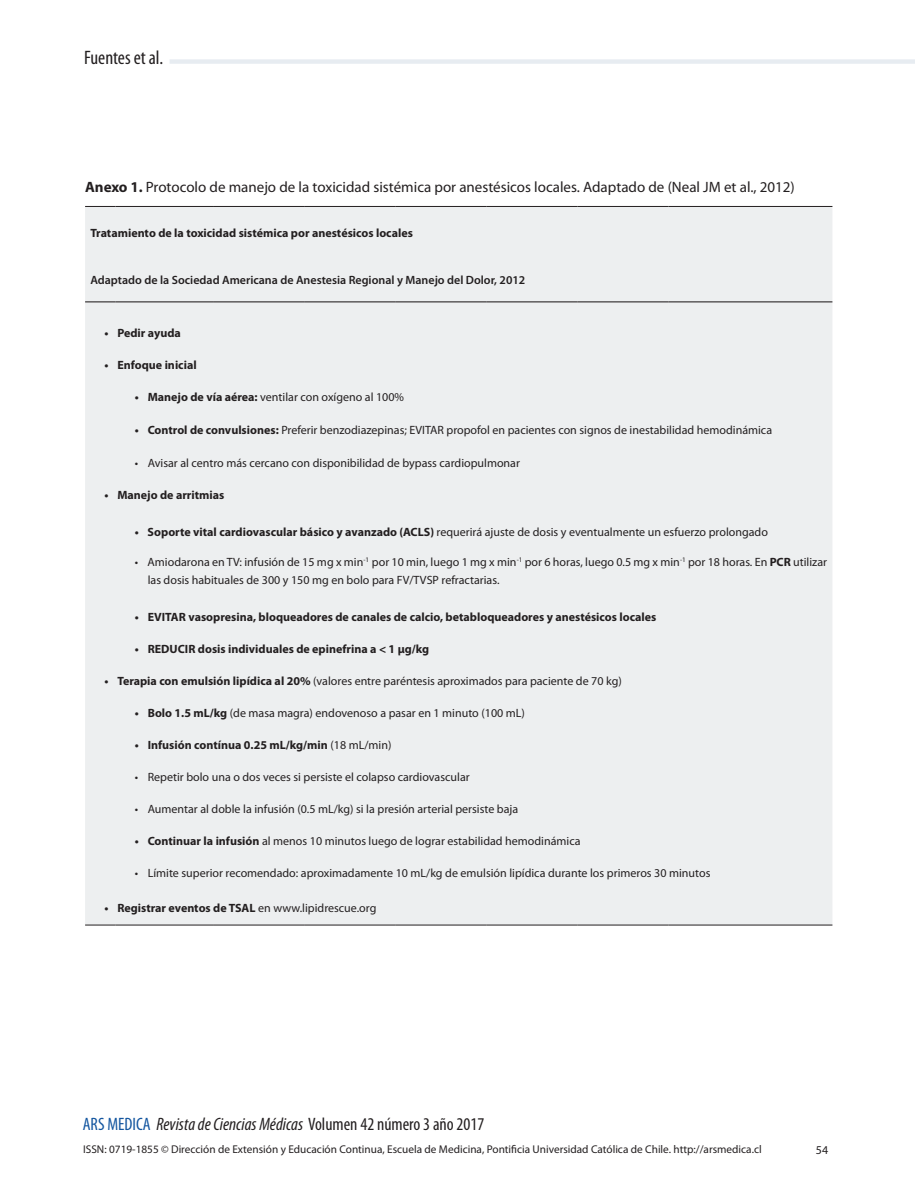
<style>
.page{position:relative;width:915px;height:1191px;background:#fff}
.page>*{position:absolute;margin:0;border:0;box-sizing:border-box;transform-origin:0 0}
.t1{font:condensed 19.5px "Myriad Pro";color:#231f20}
.t2{font:italic condensed 18px "Myriad Pro";color:#231f20}
.t3{font:15px "Myriad Pro";color:#231f20}
.t4{font:12px/18px "Myriad Pro";color:#231f20}
.t5{font:700 12px "Myriad Pro";color:#231f20}
.t6{font:600 12px "Myriad Pro";color:#231f20}
.t7{font:11.25px "Myriad Pro";color:#231f20}
.s1{font-weight:700}
.s2{font-weight:400}
.s3{font-style:normal;color:#13559f}
.s4{font-style:normal}
</style>
<div class="page">
<div style="left:169px;top:59px;width:745px;height:5px;background:#e7ecf1"></div>
<div style="left:85px;top:207px;width:747px;height:717px;background:#edeff0"></div>
<hr style="left:85px;top:924px;width:30px;height:1px;background:#231f20">
<hr style="left:115px;top:924px;width:99px;height:1px;background:#231f20">
<hr style="left:214px;top:924px;width:91px;height:1px;background:#231f20">
<hr style="left:305px;top:924px;width:90px;height:1px;background:#231f20">
<hr style="left:395px;top:924px;width:91px;height:1px;background:#231f20">
<hr style="left:486px;top:924px;width:91px;height:1px;background:#231f20">
<hr style="left:577px;top:924px;width:91px;height:1px;background:#231f20">
<hr style="left:668px;top:924px;width:164px;height:1px;background:#231f20">
<hr style="left:85px;top:206px;width:30px;height:1px;background:#231f20">
<hr style="left:115px;top:206px;width:99px;height:1px;background:#231f20">
<hr style="left:214px;top:206px;width:91px;height:1px;background:#231f20">
<hr style="left:305px;top:206px;width:90px;height:1px;background:#231f20">
<hr style="left:395px;top:206px;width:91px;height:1px;background:#231f20">
<hr style="left:486px;top:206px;width:91px;height:1px;background:#231f20">
<hr style="left:577px;top:206px;width:91px;height:1px;background:#231f20">
<hr style="left:668px;top:206px;width:164px;height:1px;background:#231f20">
<hr style="left:85px;top:301px;width:30px;height:1px;background:#231f20">
<hr style="left:115px;top:301px;width:99px;height:1px;background:#231f20">
<hr style="left:214px;top:301px;width:91px;height:1px;background:#231f20">
<hr style="left:305px;top:301px;width:90px;height:1px;background:#231f20">
<hr style="left:395px;top:301px;width:91px;height:1px;background:#231f20">
<hr style="left:486px;top:301px;width:91px;height:1px;background:#231f20">
<hr style="left:577px;top:301px;width:91px;height:1px;background:#231f20">
<hr style="left:668px;top:301px;width:164px;height:1px;background:#231f20">
<h1 class="t1" style="left:84px;top:47px;width:81px">Fuentes et al.</h1>
<p class="t3" style="left:85px;top:177px;width:711px"><span class="s1">Anexo 1.</span> Protocolo de manejo de la toxicidad sistémica por anestésicos locales. Adaptado de (Neal JM et al., 2012)</p>
<p class="t5" style="left:90px;top:225px;width:324px">Tratamiento de la toxicidad sistémica por anestésicos locales</p>
<p class="t6" style="left:90px;top:273px;width:436px">Adaptado de la Sociedad Americana de Anestesia Regional y Manejo del Dolor, 2012</p>
<p class="t5" style="left:105px;top:325px;width:78px">• Pedir ayuda</p>
<p class="t5" style="left:105px;top:357px;width:93px">• Enfoque inicial</p>
<p class="t4" style="left:135px;top:388px;width:270px"><span class="s1">• Manejo de vía aérea:</span> ventilar con oxígeno al 100%</p>
<p class="t4" style="left:135px;top:421px;width:638px"><span class="s1">• Control de convulsiones:</span> Preferir benzodiazepinas; EVITAR propofol en pacientes con signos de inestabilidad hemodinámica</p>
<p class="t4" style="left:135px;top:454px;width:386px">• Avisar al centro más cercano con disponibilidad de bypass cardiopulmonar</p>
<p class="t5" style="left:104px;top:487px;width:121px">• Manejo de arritmias</p>
<p class="t4" style="left:135px;top:523px;width:634px"><span class="s1">• Soporte vital cardiovascular básico y avanzado (ACLS)</span> requerirá ajuste de dosis y eventualmente un esfuerzo prolongado</p>
<p class="t4" style="left:148px;top:553px;width:680px;text-indent:-13px">• Amiodarona en TV: infusión de 15 mg x min<sup>-1</sup> por 10 min, luego 1 mg x min<sup>-1</sup> por 6 horas, luego 0.5 mg x min<sup>-1</sup> por 18 horas. En <span class="s1">PCR</span> utilizar las dosis habituales de 300 y 150 mg en bolo para FV/TVSP refractarias.</p>
<p class="t5" style="left:135px;top:609px;width:522px">• EVITAR vasopresina, bloqueadores de canales de calcio, betabloqueadores y anestésicos locales</p>
<p class="t5" style="left:135px;top:641px;width:295px">• REDUCIR dosis individuales de epinefrina a &lt; 1 µg/kg</p>
<p class="t4" style="left:105px;top:672px;width:518px"><span class="s1">• Terapia con emulsión lipídica al 20%</span> (valores entre paréntesis aproximados para paciente de 70 kg)</p>
<p class="t4" style="left:135px;top:704px;width:391px"><span class="s1">• Bolo 1.5 mL/kg</span> (de masa magra) endovenoso a pasar en 1 minuto (100 mL)</p>
<p class="t5" style="left:135px;top:737px;width:258px">• Infusión contínua 0.25 mL/kg/min <span class="s2">(18 mL/min)</span></p>
<p class="t4" style="left:135px;top:767px;width:336px">• Repetir bolo una o dos veces si persiste el colapso cardiovascular</p>
<p class="t4" style="left:135px;top:799px;width:385px">• Aumentar al doble la infusión (0.5 mL/kg) si la presión arterial persiste baja</p>
<p class="t4" style="left:135px;top:831px;width:447px"><span class="s1">• Continuar la infusión</span> al menos 10 minutos luego de lograr estabilidad hemodinámica</p>
<p class="t4" style="left:135px;top:864px;width:577px">• Límite superior recomendado: aproximadamente 10 mL/kg de emulsión lipídica durante los primeros 30 minutos</p>
<p class="t5" style="left:105px;top:899px;width:273px">• Registrar eventos de TSAL <span class="s2">en www.lipidrescue.org</span></p>
<h2 class="t2" style="left:83px;top:1113px;width:403px"><span class="s3">ARS MEDICA</span> Revista de Ciencias Médicas <span class="s4">Volumen 42 número 3 año 2017</span></h2>
<p class="t7" style="left:83px;top:1141px;width:679px">ISSN: 0719-1855 © Dirección de Extensión y Educación Continua, Escuela de Medicina, Pontificia Universidad Católica de Chile. http://arsmedica.cl</p>
<p class="t4" style="left:815px;top:1140px;width:14px">54</p>
</div>
